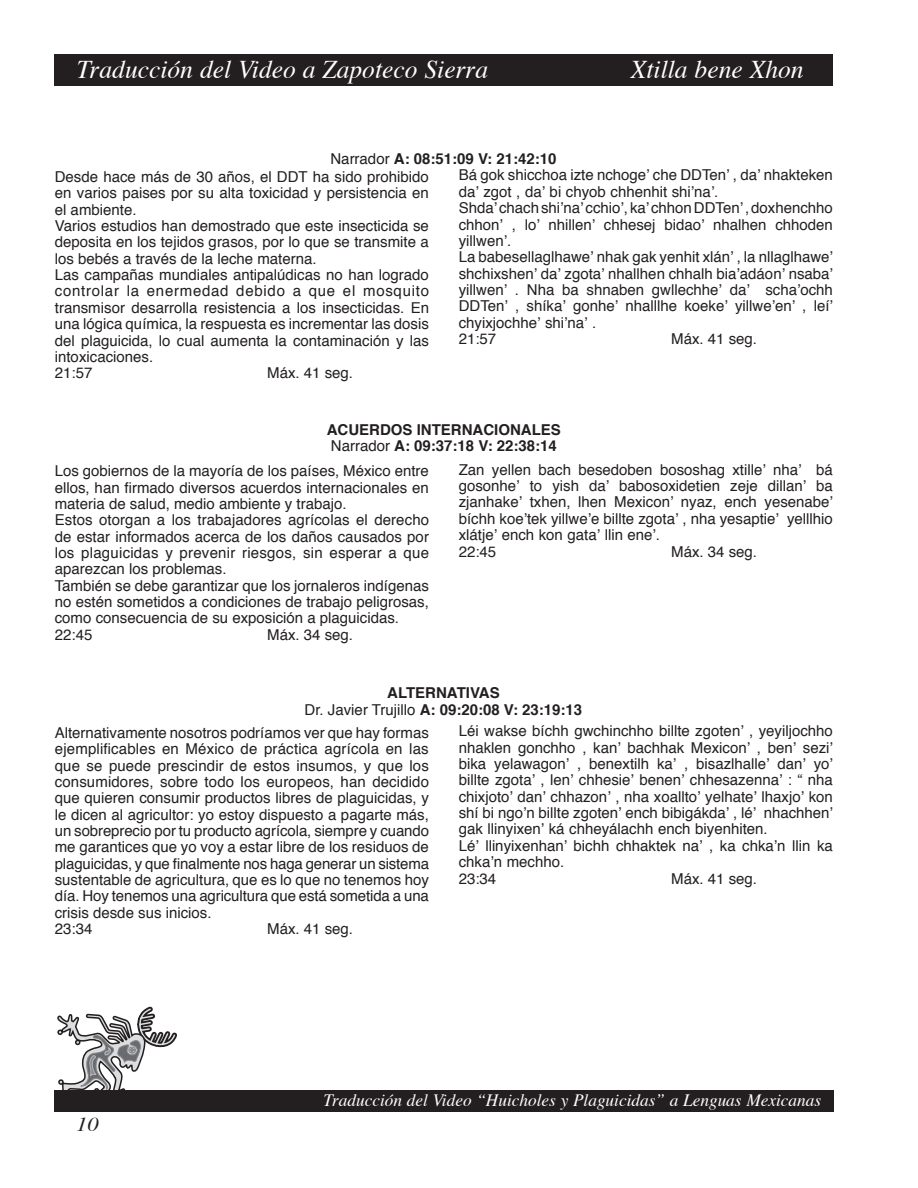
<style>
.page{position:relative;width:918px;height:1188px;background:#fff}
.page>*{position:absolute;margin:0;border:0;box-sizing:border-box;transform-origin:0 0}
.t1{font:italic 25.5px "Times";color:#fff}
.t2{font:italic 19.5px "Times";color:#231f20;scale:1.15 1}
.t3{font:italic 17.25px "Times";color:#fff}
.t4{font:15px/16.4px "Helvetica";color:#231f20}
.t5{font:700 15px/16.4px "Helvetica";color:#231f20}
.s1{font-weight:700}
.s2{font-weight:400}
</style>
<div class="page">
<div style="left:54px;top:54px;width:779px;height:32px;background:#231f20"></div>
<svg style="left:57px;top:1006px;width:120px;height:84px"></svg>
<div style="left:54px;top:1090px;width:779px;height:22px;background:#231f20"></div>
<h1 class="t1" style="left:77px;top:47px;width:413px">Traducción del Video a Zapoteco Sierra</h1>
<h1 class="t1" style="left:631px;top:47px;width:174px">Xtilla bene Xhon</h1>
<p class="t4" style="left:459px;top:150px;width:376px;text-indent:-128px">Narrador <span class="s1">A: 08:51:09 V: 21:42:10<br></span>Bá gok shicchoa izte nchoge’ che DDTen’ , da’ nhakteken da’ zgot , da’ bi chyob chhenhit shi’na’.<br>Shda’ chach shi’na’ cchio’, ka’ chhon DDTen’ , doxhenchho chhon’ , lo’ nhillen’ chhesej bidao’ nhalhen chhoden yillwen’.<br>La babesellaglhawe’ nhak gak yenhit xlán’ , la nllaglhawe’ shchixshen’ da’ zgota’ nhallhen chhalh bia’adáon’ nsaba’ yillwen’ . Nha ba shnaben gwllechhe’ da’ scha’ochh DDTen’ , shíka’ gonhe’ nhalllhe koeke’ yillwe’en’ , leí’ chyixjochhe’ shi’na’ .<br>21:57</p>
<p class="t4" style="left:55px;top:168px;width:376px">Desde hace más de 30 años, el DDT ha sido prohibido en varios paises por su alta toxicidad y persistencia en el ambiente.<br>Varios estudios han demostrado que este insecticida se deposita en los tejidos grasos, por lo que se transmite a los bebés a través de la leche materna.<br>Las campañas mundiales antipalúdicas no han logrado controlar la enermedad debido a que el mosquito transmisor desarrolla resistencia a los insecticidas. En una lógica química, la respuesta es incrementar las dosis del plaguicida, lo cual aumenta la contaminación y las intoxicaciones.<br>21:57</p>
<p class="t4" style="left:671px;top:330px;width:87px">Máx. 41 seg.</p>
<p class="t4" style="left:267px;top:364px;width:87px">Máx. 41 seg.</p>
<p class="t5" style="left:327px;top:421px;width:236px">ACUERDOS INTERNACIONALES<br><span class="s2">Narrador</span> A: 09:37:18 V: 22:38:14</p>
<p class="t4" style="left:55px;top:462px;width:376px">Los gobiernos de la mayoría de los países, México entre ellos, han firmado diversos acuerdos internacionales en materia de salud, medio ambiente y trabajo.<br>Estos otorgan a los trabajadores agrícolas el derecho de estar informados acerca de los daños causados por los plaguicidas y prevenir riesgos, sin esperar a que aparezcan los problemas.<br>También se debe garantizar que los jornaleros indígenas no estén sometidos a condiciones de trabajo peligrosas, como consecuencia de su exposición a plaguicidas.<br>22:45</p>
<p class="t4" style="left:267px;top:626px;width:87px">Máx. 34 seg.</p>
<p class="t4" style="left:459px;top:461px;width:376px">Zan yellen bach besedoben bososhag xtille’ nha’ bá gosonhe’ to yish da’ babosoxidetien zeje dillan’ ba zjanhake’ txhen, lhen Mexicon’ nyaz, ench yesenabe’ bíchh koe’tek yillwe’e billte zgota’ , nha yesaptie’ yelllhio xlátje’ ench kon gata’ llin ene’.<br>22:45</p>
<p class="t4" style="left:671px;top:543px;width:87px">Máx. 34 seg.</p>
<p class="t5" style="left:305px;top:684px;width:279px;text-align:center">ALTERNATIVAS<br><span class="s2">Dr. Javier Trujillo</span> A: 09:20:08 V: 23:19:13</p>
<p class="t4" style="left:55px;top:724px;width:376px">Alternativamente nosotros podríamos ver que hay formas ejemplificables en México de práctica agrícola en las que se puede prescindir de estos insumos, y que los consumidores, sobre todo los europeos, han decidido que quieren consumir productos libres de plaguicidas, y le dicen al agricultor: yo estoy dispuesto a pagarte más, un sobreprecio por tu producto agrícola, siempre y cuando me garantices que yo voy a estar libre de los residuos de plaguicidas, y que finalmente nos haga generar un sistema sustentable de agricultura, que es lo que no tenemos hoy día. Hoy tenemos una agricultura que está sometida a una crisis desde sus inicios.<br>23:34</p>
<p class="t4" style="left:267px;top:920px;width:87px">Máx. 41 seg.</p>
<p class="t4" style="left:459px;top:722px;width:376px">Léi wakse bíchh gwchinchho billte zgoten’ , yeyiljochho nhaklen gonchho , kan’ bachhak Mexicon’ , ben’ sezi’ bika yelawagon’ , benextilh ka’ , bisazlhalle’ dan’ yo’ billte zgota’ , len’ chhesie’ benen’ chhesazenna’ : “ nha chixjoto’ dan’ chhazon’ , nha xoallto’ yelhate’ lhaxjo’ kon shí bi ngo’n billte zgoten’ ench bibigákda’ , lé’ nhachhen’ gak llinyixen’ ká chheyálachh ench biyenhiten.<br>Lé’ llinyixenhan’ bichh chhaktek na’ , ka chka’n llin ka chka’n mechho.<br>23:34</p>
<p class="t4" style="left:671px;top:870px;width:87px">Máx. 41 seg.</p>
<h2 class="t2" style="left:76px;top:1107px;width:21px">10</h2>
<p class="t3" style="left:324px;top:1085px;width:499px">Traducción del Video “Huicholes y Plaguicidas” a Lenguas Mexicanas</p>
</div>
